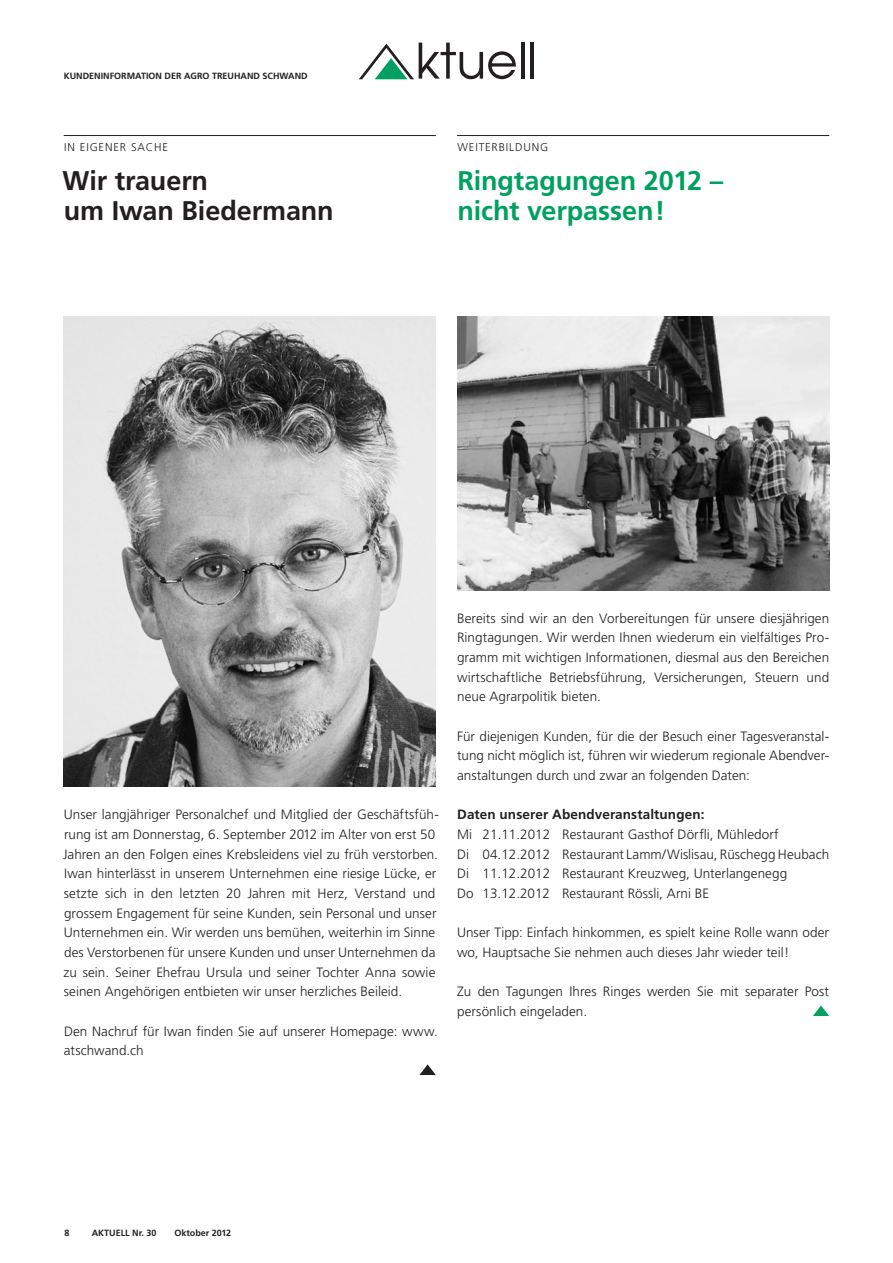
<style>
.page{position:relative;width:893px;height:1263px;background:#fff}
.page>*{position:absolute;margin:0;border:0;box-sizing:border-box;transform-origin:0 0}
.t1{font:700 27px/29.5px "Frutiger LT Std";letter-spacing:-.005em;color:#00a160}
.t2{font:700 27px/29.5px "Frutiger LT Std";letter-spacing:-.005em;color:#231f20}
.t3{font:300 13.5px/19.6px "Frutiger LT Std";color:#231f20}
.t4{font:700 13.5px "Frutiger LT Std";letter-spacing:.01em;color:#231f20}
.t5{font:300 11.25px "Frutiger LT Std";letter-spacing:.075em;color:#231f20}
.t6{font:700 9px "Frutiger LT Std";color:#231f20}
</style>
<div class="page">
<svg style="left:359px;top:43px;width:157px;height:36px"></svg>
<hr style="left:521px;top:43px;width:3px;height:36px;background:#231f20">
<hr style="left:530px;top:43px;width:4px;height:36px;background:#231f20">
<hr style="left:64px;top:135px;width:372px;height:1px;background:#231f20">
<svg style="left:419px;top:1064px;width:17px;height:11px"></svg>
<img style="left:64px;top:316px;width:372px;height:471px">
<svg style="left:813px;top:1005px;width:16px;height:11px"></svg>
<hr style="left:457px;top:135px;width:372px;height:1px;background:#231f20">
<img style="left:457px;top:316px;width:372px;height:274px">
<p class="t6" style="left:64px;top:72px;width:245px">KUNDENINFORMATION DER AGRO TREUHAND SCHWAND</p>
<p class="t5" style="left:64px;top:142px;width:105px">IN EIGENER SACHE</p>
<h1 class="t2" style="left:63px;top:167px;width:273px">Wir trauern<br>um Iwan Biedermann</h1>
<p class="t5" style="left:457px;top:142px;width:92px">WEITERBILDUNG</p>
<h1 class="t1" style="left:457px;top:167px;width:267px">Ringtagungen 2012 – nicht verpassen !</h1>
<p class="t3" style="left:63px;top:806px;width:377px">Unser langjähriger Personalchef und Mitglied der Geschäftsfüh&shy;rung ist am Donnerstag, 6. September 2012 im Alter von erst 50<br>Jahren an den Folgen eines Krebs leidens viel zu früh verstorben.<br>Iwan hinterlässt in unserem Unternehmen eine riesige Lücke, er setzte sich in den letzten 20 Jahren mit Herz, Verstand und grossem Engagement für seine Kunden, sein Personal und unser Unternehmen ein. Wir werden uns bemühen, weiterhin im Sinne des Verstorbenen für unsere Kunden und unser Unternehmen da zu sein. Seiner Ehefrau Ursula und seiner Tochter Anna sowie seinen Angehörigen entbieten wir unser herzliches Beileid.</p>
<p class="t3" style="left:64px;top:1022px;width:376px">Den Nachruf für Iwan finden Sie auf unserer Homepage: www. atschwand.ch</p>
<p class="t3" style="left:457px;top:609px;width:374px;text-align:justify">Bereits sind wir an den Vorbereitungen für unsere diesjährigen Ringtagungen. Wir werden Ihnen wiederum ein vielfältiges Pro&shy;gramm mit wichtigen Informationen, diesmal aus den Bereichen wirtschaftliche Betriebsführung, Versicherungen, Steuern und neue Agrarpolitik bieten.</p>
<p class="t3" style="left:457px;top:727px;width:374px;text-align:justify">Für diejenigen Kunden, für die der Besuch einer Tagesveranstal&shy;tung nicht möglich ist, führen wir wiederum regionale Abendver&shy;anstaltungen durch und zwar an folgenden Daten:</p>
<p class="t4" style="left:457px;top:809px;width:249px">Daten unserer Abendveranstaltungen:</p>
<p class="t3" style="left:457px;top:825px;width:374px">Mi 21.11.2012 Restaurant Gasthof Dörfli, Mühledorf<br>Di 04.12.2012 Restaurant Lamm/Wislisau, Rüschegg Heubach Di 11.12.2012 Restaurant Kreuzweg, Unterlangenegg<br>Do 13.12.2012 Restaurant Rössli, Arni BE</p>
<p class="t3" style="left:457px;top:924px;width:373px">Unser Tipp: Einfach hinkommen, es spielt keine Rolle wann oder wo, Hauptsache Sie nehmen auch dieses Jahr wieder teil !</p>
<p class="t3" style="left:457px;top:983px;width:373px">Zu den Tagungen Ihres Ringes werden Sie mit separater Post persönlich eingeladen.</p>
<p class="t6" style="left:64px;top:1229px;width:12px">17</p>
<p class="t6" style="left:92px;top:1229px;width:66px">AKTUELL Nr. 30</p>
<p class="t6" style="left:174px;top:1229px;width:58px">Oktober 2012</p>
<p class="t6" style="left:64px;top:1229px;width:7px">8</p>
</div>
